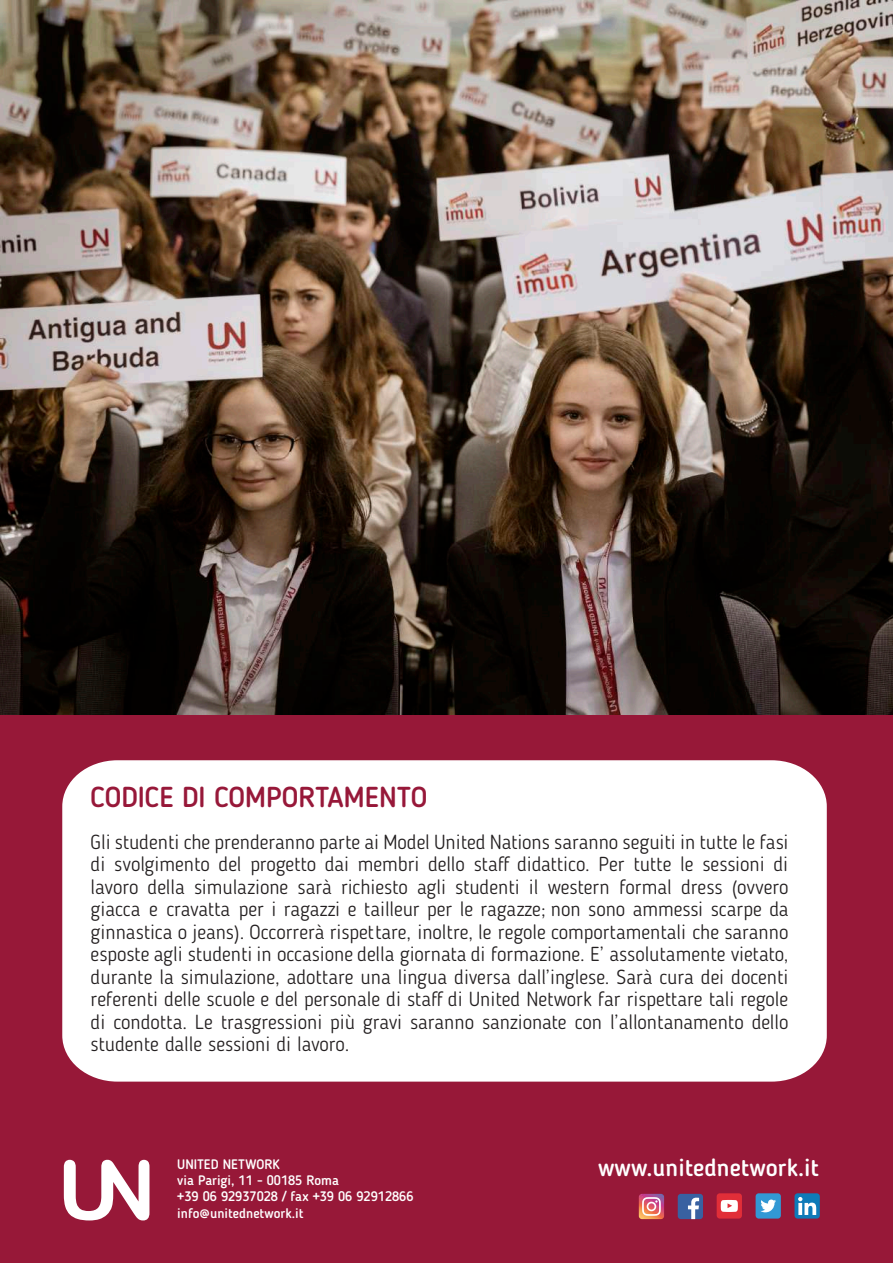
<style>
.page{position:relative;width:893px;height:1263px;background:#fff}
.page>*{position:absolute;margin:0;border:0;box-sizing:border-box;transform-origin:0 0}
.t1{font:500 28.65px "Blogger Sans";color:#971839}
.t2{font:500 24.3px "Blogger Sans";color:#fff}
.t3{font:300 20.1px/22.5px "Blogger Sans";color:#231f20;text-align:justify}
.t4{font:500 13.65px/16.4px "Blogger Sans";color:#fff}
</style>
<div class="page">
<div style="left:0;top:712px;width:893px;height:551px;background:#971838"></div>
<svg style="left:64px;top:1160px;width:85px;height:60px"></svg>
<div style="left:756px;top:1193px;width:25px;height:25px;background:#3298d4;border-radius:3px"></div>
<svg style="left:760px;top:1199px;width:16px;height:13px"></svg>
<div style="left:794px;top:1193px;width:26px;height:25px;background:#0e7ab8;border-radius:3px"></div>
<svg style="left:798px;top:1197px;width:18px;height:18px"></svg>
<div style="left:678px;top:1194px;width:25px;height:25px;background:#3961a1;border-radius:3px"></div>
<svg style="left:688px;top:1198px;width:11px;height:21px"></svg>
<div style="left:717px;top:1193px;width:25px;height:25px;background:#e12e38;border-radius:3px"></div>
<svg style="left:721px;top:1200px;width:17px;height:12px"></svg>
<img style="left:639px;top:1194px;width:25px;height:25px;border-radius:3px">
<svg style="left:642px;top:1197px;width:19px;height:19px"></svg>
<img style="left:0;top:0;width:893px;height:715px">
<div style="left:62px;top:760px;width:765px;height:322px;background:#fff"></div>
<h1 class="t1" style="left:91px;top:785px;width:338px">CODICE DI COMPORTAMENTO</h1>
<p class="t3" style="left:91px;top:832px;width:699px">Gli studenti che prenderanno parte ai Model United Nations saranno seguiti in tutte le fasi di svolgimento del progetto dai membri dello staff didattico. Per tutte le sessioni di lavoro della simulazione sarà richiesto agli studenti il western formal dress (ovvero giacca e cravatta per i ragazzi e tailleur per le ragazze; non sono ammessi scarpe da ginnastica o jeans). Occorrerà rispettare, inoltre, le regole comportamentali che saranno esposte agli studenti in occasione della giornata di formazione. E’ assolutamente vietato, durante la simulazione, adottare una lingua diversa dall’inglese. Sarà cura dei docenti referenti delle scuole e del personale di staff di United Network far rispettare tali regole di condotta. Le trasgressioni più gravi saranno sanzionate con l’allontanamento dello studente dalle sessioni di lavoro.</p>
<p class="t4" style="left:177px;top:1157px;width:238px">UNITED NETWORK<br>via Parigi, 11 - 00185 Roma<br>+39 06 92937028 / fax +39 06 92912866 info@unitednetwork.it</p>
<p class="t2" style="left:598px;top:1158px;width:222px">www.unitednetwork.it</p>
</div>
